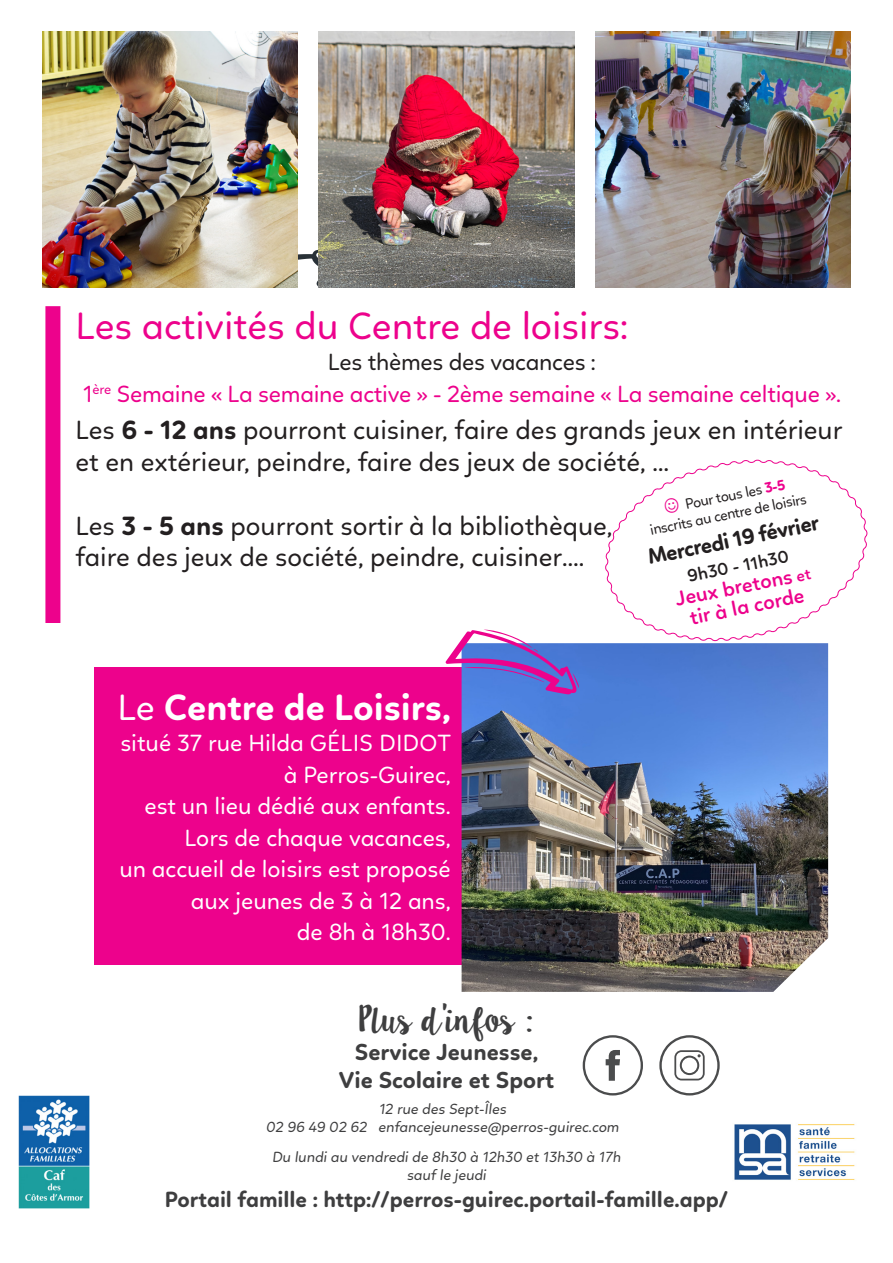
<style>
.page{position:relative;width:893px;height:1263px;background:#fff}
.page>*{position:absolute;margin:0;border:0;box-sizing:border-box;transform-origin:0 0}
.t1{font:39px "Linotte";color:#ed028c}
.t2{font:700 37.5px "Linotte";color:#fff}
.t3{font:30.15px "Lilly Belle";color:#3e3e3f}
.t4{font:27px/31.5px "Linotte";color:#231f20}
.t5{font:24px "Linotte";color:#fff}
.t6{font:24px "Linotte";letter-spacing:-.01em;color:#ed028c}
.t7{font:24px "Linotte";letter-spacing:-.01em;color:#231f20}
.t8{font:700 23.7px "Linotte";color:#3e3e3f}
.t9{font:700 22.5px "Linotte";color:#3e3e3f}
.t10{font:700 22.5px "Linotte";color:#231f20}
.t11{font:600 21px "Linotte";color:#ed028c}
.t12{font:600 18px "Linotte";color:#231f20}
.t13{font:15px "Linotte";color:#3e3e3f}
.t14{font:15px/18px "Linotte";color:#231f20;text-align:center}
.s1{font-weight:700}
.s2{font-size:21px;color:#ed028c}
.s3{font-weight:700;color:#ed028c}
.s4{font-weight:400}
</style>
<div class="page">
<div style="left:94px;top:667px;width:467px;height:297px;background:#ed028c"></div>
<img style="left:19px;top:1095px;width:70px;height:114px">
<img style="left:43px;top:32px;width:255px;height:255px">
<img style="left:462px;top:643px;width:366px;height:349px">
<svg style="left:445px;top:630px;width:134px;height:64px"></svg>
<div style="left:45px;top:306px;width:15px;height:317px;background:#ed028c"></div>
<img style="left:319px;top:32px;width:255px;height:255px">
<img style="left:595px;top:32px;width:255px;height:255px">
<svg style="left:583px;top:1035px;width:60px;height:60px"></svg>
<svg style="left:659px;top:1035px;width:61px;height:60px"></svg>
<img style="left:734px;top:1124px;width:121px;height:56px">
<svg style="left:605px;top:459px;width:263px;height:183px"></svg>
<svg style="left:797px;top:569px;width:14px;height:13px"></svg>
<p class="t1" style="left:75px;top:303px;width:554px">Les activités du Centre de loisirs:</p>
<p class="t7" style="left:328px;top:348px;width:270px">Les thèmes des vacances :</p>
<p class="t6" style="left:83px;top:380px;width:760px">1<sup>ère</sup> Semaine « La semaine active » - 2ème semaine « La semaine celtique ».</p>
<p class="t4" style="left:75px;top:414px;width:768px">Les <span class="s1">6 - 12 ans</span> pourront cuisiner, faire des grands jeux en intérieur et en extérieur, peindre, faire des jeux de société, …</p>
<p class="t4" style="left:75px;top:510px;width:539px">Les <span class="s1">3 - 5 ans</span> pourront sortir à la bibliothèque,</p>
<p class="t4" style="left:75px;top:541px;width:510px">faire des jeux de société, peindre, cuisiner….</p>
<p class="t14" style="left:645px;top:503px;width:161px;rotate:-11deg"><span class="s2">☺</span> Pour tous les <span class="s3">3-5 </span>inscrits au centre de loisirs</p>
<p class="t10" style="left:645px;top:543px;width:176px;rotate:-11deg">Mercredi 19 février</p>
<p class="t12" style="left:686px;top:566px;width:104px;rotate:-11deg">9h30 - 11h30</p>
<p class="t11" style="left:673px;top:588px;width:121px;rotate:-12deg">Jeux bretons</p>
<p class="t11" style="left:687px;top:606px;width:118px;rotate:-12deg">tir à la corde</p>
<p class="t2" style="left:117px;top:684px;width:335px"><span class="s4">Le</span> Centre de Loisirs,</p>
<p class="t5" style="left:120px;top:729px;width:332px">situé 37 rue Hilda GÉLIS DIDOT</p>
<p class="t5" style="left:284px;top:760px;width:168px">à Perros-Guirec,</p>
<p class="t5" style="left:144px;top:792px;width:308px">est un lieu dédié aux enfants.</p>
<p class="t5" style="left:184px;top:823px;width:268px">Lors de chaque vacances,</p>
<p class="t5" style="left:119px;top:855px;width:333px">un accueil de loisirs est proposé</p>
<p class="t5" style="left:191px;top:886px;width:261px">aux jeunes de 3 à 12 ans,</p>
<p class="t5" style="left:297px;top:918px;width:155px">de 8h à 18h30.</p>
<p class="t3" style="left:358px;top:998px;width:178px">Plus d’infos :</p>
<p class="t8" style="left:355px;top:1038px;width:185px">Service Jeunesse,</p>
<p class="t8" style="left:339px;top:1066px;width:217px">Vie Scolaire et Sport</p>
<p class="t13" style="left:379px;top:1100px;width:131px">12 rue des Sept-Îles</p>
<p class="t13" style="left:266px;top:1118px;width:357px">02 96 49 02 62 enfancejeunesse@perros-guirec.com</p>
<p class="t13" style="left:272px;top:1148px;width:352px">Du lundi au vendredi de 8h30 à 12h30 et 13h30 à 17h</p>
<p class="t13" style="left:407px;top:1166px;width:83px">sauf le jeudi</p>
<p class="t9" style="left:165px;top:1186px;width:565px">Portail famille : http://perros-guirec.portail-famille.app/</p>
</div>
